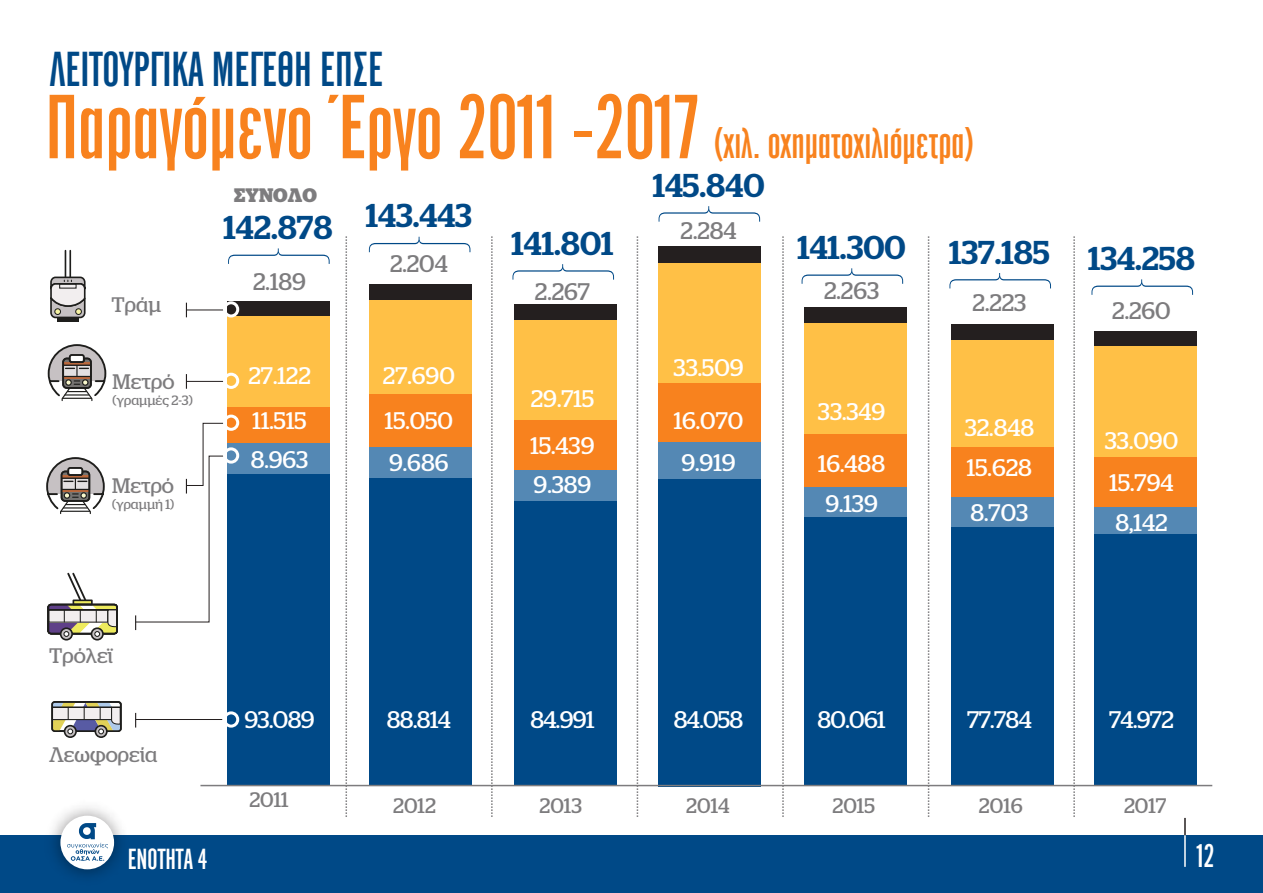
<style>
.page{position:relative;width:1263px;height:893px;background:#fff}
.page>*{position:absolute;margin:0;border:0;box-sizing:border-box;transform-origin:0 0}
.t1{font:75px "CF Blast Gothic Maxi";color:#f8821e}
.t2{font:40.5px "CF Blast Gothic Maxi";color:#004987}
.t3{font:500 33px "Stag LG";color:#004987}
.t4{font:27px "CF Blast Gothic Maxi";color:#fff}
.t5{font:24px "Stag LG";color:#fff}
.t6{font:24px "Stag LG";color:#7d7c7e}
.t7{font:24px "CF Blast Gothic Maxi";color:#fff}
.t8{font:21px "Stag LG";color:#7d7c7e}
.t9{font:700 19.5px "Stag LG";color:#7d7c7e}
.t10{font:13.5px "Stag LG";color:#7d7c7e}
.s1{font-size:36px}
</style>
<div class="page">
<div style="left:0;top:835px;width:1263px;height:58px;background:#004987"></div>
<hr style="left:1184px;top:835px;width:2px;height:32px;background:#fff">
<svg style="left:1184px;top:818px;width:2px;height:17px"></svg>
<img style="left:52px;top:807px;width:70px;height:69px">
<div style="left:60px;top:816px;width:54px;height:53px;background:#fff;border-radius:50%"></div>
<svg style="left:67px;top:823px;width:41px;height:38px"></svg>
<svg style="left:345px;top:236px;width:2px;height:581px"></svg>
<svg style="left:491px;top:236px;width:2px;height:581px"></svg>
<svg style="left:637px;top:236px;width:1px;height:581px"></svg>
<svg style="left:782px;top:236px;width:2px;height:581px"></svg>
<svg style="left:928px;top:236px;width:1px;height:581px"></svg>
<svg style="left:1073px;top:236px;width:2px;height:581px"></svg>
<div style="left:51px;top:701px;width:71px;height:31px;border:2px solid #1e1e1c;border-radius:3px"></div>
<div style="left:64px;top:725px;width:13px;height:13px;border:2px solid #1e1e1c;border-radius:50%"></div>
<div style="left:95px;top:725px;width:13px;height:13px;border:2px solid #1e1e1c;border-radius:50%"></div>
<svg style="left:52px;top:703px;width:69px;height:31px;background:#adaba6"></svg>
<div style="left:60px;top:627px;width:13px;height:13px;border:2px solid #1e1e1c;border-radius:50%"></div>
<div style="left:91px;top:627px;width:13px;height:13px;border:2px solid #1e1e1c;border-radius:50%"></div>
<svg style="left:47px;top:572px;width:71px;height:65px"></svg>
<hr style="left:57px;top:318px;width:21px;height:4px;background:#1e1e1c">
<svg style="left:50px;top:251px;width:36px;height:68px"></svg>
<hr style="left:69px;top:251px;width:2px;height:26px;background:#1e1e1c">
<svg style="left:46px;top:457px;width:59px;height:57px"></svg>
<div style="left:68px;top:468px;width:14px;height:7px;background:#fff;border-radius:2px"></div>
<div style="left:67px;top:467px;width:16px;height:9px;border:2px solid #1e1e1c;border-radius:2px"></div>
<svg style="left:47px;top:344px;width:60px;height:57px"></svg>
<div style="left:70px;top:355px;width:14px;height:7px;background:#fff;border-radius:2px"></div>
<div style="left:69px;top:354px;width:16px;height:9px;border:2px solid #1e1e1c;border-radius:2px"></div>
<div style="left:227px;top:301px;width:102px;height:15px;background:#241f1f"></div>
<div style="left:227px;top:316px;width:102px;height:91px;background:#ffc046"></div>
<div style="left:227px;top:407px;width:102px;height:37px;background:#f8821e"></div>
<div style="left:227px;top:444px;width:102px;height:30px;background:#5488b4"></div>
<div style="left:227px;top:474px;width:102px;height:312px;background:#004987"></div>
<div style="left:369px;top:284px;width:103px;height:16px;background:#241f1f"></div>
<div style="left:369px;top:300px;width:103px;height:94px;background:#ffc046"></div>
<div style="left:369px;top:394px;width:103px;height:53px;background:#f8821e"></div>
<div style="left:369px;top:447px;width:103px;height:31px;background:#5488b4"></div>
<div style="left:369px;top:478px;width:103px;height:307px;background:#004987"></div>
<div style="left:514px;top:304px;width:102px;height:16px;background:#241f1f"></div>
<div style="left:514px;top:320px;width:102px;height:100px;background:#ffc046"></div>
<div style="left:514px;top:420px;width:102px;height:51px;background:#f8821e"></div>
<div style="left:514px;top:471px;width:102px;height:30px;background:#5488b4"></div>
<div style="left:514px;top:501px;width:102px;height:285px;background:#004987"></div>
<div style="left:658px;top:246px;width:103px;height:17px;background:#241f1f"></div>
<div style="left:658px;top:263px;width:103px;height:121px;background:#ffc046"></div>
<div style="left:658px;top:384px;width:103px;height:58px;background:#f8821e"></div>
<div style="left:658px;top:442px;width:103px;height:37px;background:#5488b4"></div>
<div style="left:658px;top:479px;width:103px;height:307px;background:#004987"></div>
<div style="left:804px;top:308px;width:102px;height:15px;background:#241f1f"></div>
<div style="left:804px;top:323px;width:102px;height:111px;background:#ffc046"></div>
<div style="left:804px;top:434px;width:102px;height:53px;background:#f8821e"></div>
<div style="left:804px;top:487px;width:102px;height:30px;background:#5488b4"></div>
<div style="left:804px;top:517px;width:102px;height:269px;background:#004987"></div>
<div style="left:951px;top:324px;width:103px;height:16px;background:#241f1f"></div>
<div style="left:951px;top:340px;width:103px;height:107px;background:#ffc046"></div>
<div style="left:951px;top:447px;width:103px;height:50px;background:#f8821e"></div>
<div style="left:951px;top:497px;width:103px;height:31px;background:#5488b4"></div>
<div style="left:951px;top:528px;width:103px;height:258px;background:#004987"></div>
<div style="left:1094px;top:331px;width:102px;height:16px;background:#241f1f"></div>
<div style="left:1094px;top:347px;width:102px;height:110px;background:#ffc046"></div>
<div style="left:1094px;top:457px;width:102px;height:50px;background:#f8821e"></div>
<div style="left:1094px;top:507px;width:102px;height:27px;background:#5488b4"></div>
<div style="left:1094px;top:534px;width:102px;height:252px;background:#004987"></div>
<hr style="left:200px;top:785px;width:1012px;height:1px;background:#7d7c7e">
<hr style="left:136px;top:719px;width:86px;height:1px;background:#241f1f">
<div style="left:223px;top:711px;width:16px;height:17px;border:3px solid #fff;border-radius:50%"></div>
<svg style="left:135px;top:713px;width:1px;height:14px"></svg>
<div style="left:223px;top:447px;width:16px;height:17px;border:3px solid #fff;border-radius:50%"></div>
<div style="left:223px;top:415px;width:16px;height:16px;border:3px solid #fff;border-radius:50%"></div>
<svg style="left:135px;top:423px;width:90px;height:207px"></svg>
<hr style="left:187px;top:381px;width:37px;height:1px;background:#241f1f">
<div style="left:223px;top:373px;width:16px;height:16px;border:3px solid #fff;border-radius:50%"></div>
<svg style="left:186px;top:374px;width:1px;height:15px"></svg>
<hr style="left:187px;top:310px;width:37px;height:1px;background:#241f1f">
<div style="left:223px;top:301px;width:16px;height:16px;border:3px solid #fff;border-radius:50%"></div>
<svg style="left:186px;top:303px;width:1px;height:14px"></svg>
<svg style="left:228px;top:248px;width:102px;height:16px"></svg>
<svg style="left:369px;top:237px;width:101px;height:15px"></svg>
<svg style="left:512px;top:264px;width:102px;height:16px"></svg>
<svg style="left:659px;top:206px;width:101px;height:16px"></svg>
<svg style="left:802px;top:268px;width:101px;height:16px"></svg>
<svg style="left:949px;top:273px;width:102px;height:15px"></svg>
<svg style="left:1091px;top:279px;width:102px;height:16px"></svg>
<h2 class="t2" style="left:50px;top:46px;width:335px">ΛΕΙΤΟΥΡΓΙΚΑ ΜΕΓΕΘΗ ΕΠΣΕ</h2>
<h1 class="t1" style="left:45px;top:84px;width:930px">Παραγόµενο Έργο 2011 -2017 <span class="s1">(χιλ. oχηµατοχιλιόµετρα)</span></h1>
<p class="t8" style="left:112px;top:288px;width:51px">Τράμ</p>
<p class="t8" style="left:112px;top:366px;width:63px">Μετρό</p>
<p class="t10" style="left:112px;top:390px;width:82px">(γραμμές 2-3)</p>
<p class="t8" style="left:112px;top:470px;width:63px">Μετρό</p>
<p class="t10" style="left:112px;top:494px;width:64px">(γραμμή 1)</p>
<p class="t9" style="left:234px;top:181px;width:84px">ΣΥΝΟΛΟ</p>
<h3 class="t3" style="left:224px;top:196px;width:250px">142.878 143.443</h3>
<p class="t6" style="left:253px;top:264px;width:54px">2.189</p>
<p class="t6" style="left:390px;top:246px;width:59px">2.204</p>
<p class="t5" style="left:248px;top:357px;width:64px">27.122</p>
<p class="t5" style="left:383px;top:357px;width:73px">27.690</p>
<p class="t5" style="left:252px;top:403px;width:56px">11.515</p>
<p class="t5" style="left:385px;top:403px;width:70px">15.050</p>
<p class="t5" style="left:251px;top:441px;width:59px">8.963</p>
<p class="t5" style="left:389px;top:444px;width:61px">9.686</p>
<h3 class="t3" style="left:653px;top:160px;width:113px">145.840</h3>
<h3 class="t3" style="left:511px;top:218px;width:104px">141.801</h3>
<p class="t6" style="left:681px;top:212px;width:57px">2.284</p>
<h3 class="t3" style="left:797px;top:222px;width:110px">141.300</h3>
<h3 class="t3" style="left:949px;top:230px;width:247px">137.185 134.258</h3>
<p class="t6" style="left:535px;top:273px;width:57px">2.267</p>
<p class="t6" style="left:824px;top:273px;width:57px">2.263</p>
<p class="t6" style="left:972px;top:285px;width:55px">2.223</p>
<p class="t6" style="left:1112px;top:293px;width:60px">2.260</p>
<p class="t5" style="left:674px;top:350px;width:71px">33.509</p>
<p class="t5" style="left:531px;top:380px;width:65px">29.715</p>
<p class="t5" style="left:531px;top:428px;width:65px">15.439</p>
<p class="t5" style="left:534px;top:466px;width:59px">9.389</p>
<p class="t5" style="left:674px;top:403px;width:71px">16.070</p>
<p class="t5" style="left:681px;top:444px;width:56px">9.919</p>
<p class="t5" style="left:818px;top:394px;width:69px">33.349</p>
<p class="t5" style="left:965px;top:410px;width:71px">32.848</p>
<p class="t5" style="left:818px;top:446px;width:69px">16.488</p>
<p class="t5" style="left:967px;top:449px;width:66px">15.628</p>
<p class="t5" style="left:1105px;top:422px;width:75px">33.090</p>
<p class="t5" style="left:1109px;top:464px;width:65px">15.794</p>
<p class="t5" style="left:825px;top:486px;width:54px">9.139</p>
<p class="t5" style="left:970px;top:494px;width:59px">8.703</p>
<p class="t5" style="left:1115px;top:504px;width:54px">8,142</p>
<p class="t8" style="left:49px;top:640px;width:65px">Τρόλεϊ</p>
<p class="t8" style="left:49px;top:738px;width:110px">Λεωφορεία</p>
<p class="t5" style="left:244px;top:701px;width:72px">93.089</p>
<p class="t5" style="left:387px;top:701px;width:66px">88.814</p>
<p class="t5" style="left:530px;top:701px;width:66px">84.991</p>
<p class="t5" style="left:674px;top:701px;width:71px">84.058</p>
<p class="t5" style="left:817px;top:701px;width:70px">80.061</p>
<p class="t5" style="left:967px;top:701px;width:66px">77.784</p>
<p class="t5" style="left:1109px;top:701px;width:66px">74.972</p>
<p class="t8" style="left:249px;top:784px;width:41px">2011</p>
<p class="t8" style="left:393px;top:790px;width:44px">2012</p>
<p class="t8" style="left:539px;top:790px;width:44px">2013</p>
<p class="t8" style="left:686px;top:790px;width:45px">2014</p>
<p class="t8" style="left:832px;top:790px;width:44px">2015</p>
<p class="t8" style="left:979px;top:790px;width:45px">2016</p>
<p class="t8" style="left:1124px;top:790px;width:44px">2017</p>
<p class="t7" style="left:128px;top:846px;width:81px">ENOTHTA 4</p>
<p class="t4" style="left:1197px;top:840px;width:19px">12</p>
</div>
